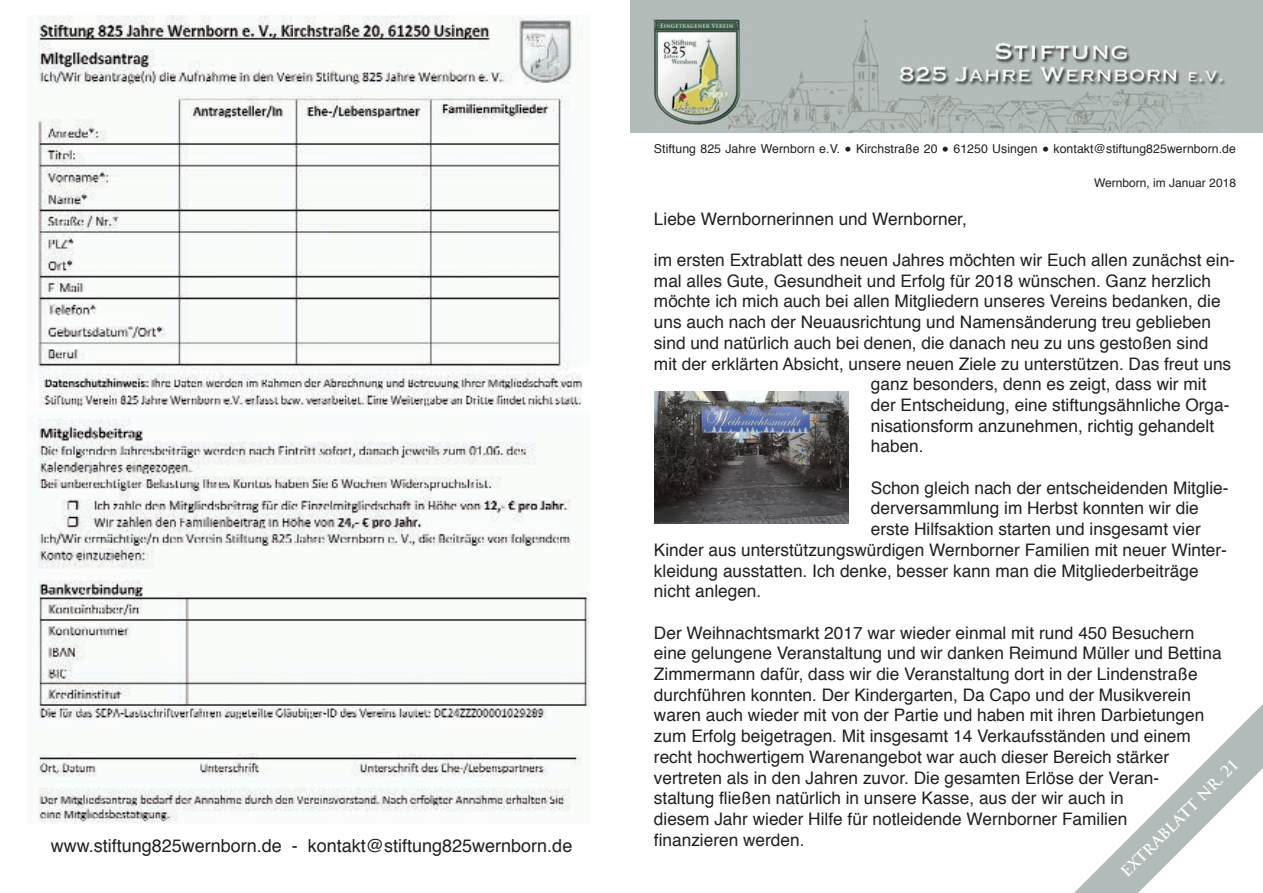
<style>
.page{position:relative;width:1263px;height:893px;background:#fff}
.page>*{position:absolute;margin:0;border:0;box-sizing:border-box;transform-origin:0 0}
.t1{font:18px "Helvetica";color:#231f20}
.t2{font:17.25px/20.7px "Helvetica";color:#231f20}
.t3{font:700 15px "Trajan Pro";color:#fff}
.t4{font:12.3px "Helvetica";letter-spacing:.005em;color:#231f20}
.t5{font:12px "Helvetica";color:#231f20}
.s1{font-family:"Lucida Grande"}
</style>
<div class="page">
<img style="left:631px;top:0;width:632px;height:132px">
<img style="left:655px;top:392px;width:193px;height:132px">
<img style="left:38px;top:15px;width:551px;height:808px">
<svg style="left:1074px;top:704px;width:189px;height:189px"></svg>
<p class="t1" style="left:51px;top:839px;width:523px">www.stiftung825wernborn.de - kontakt@stiftung825wernborn.de</p>
<p class="t4" style="left:654px;top:143px;width:583px">Stiftung 825 Jahre Wernborn e.V. <span class="s1">●</span> Kirchstraße 20 <span class="s1">●</span> 61250 Usingen <span class="s1">●</span> kontakt@stiftung825wernborn.de</p>
<p class="t5" style="left:1094px;top:178px;width:143px">Wernborn, im Januar 2018</p>
<p class="t2" style="left:654px;top:210px;width:314px">Liebe Wernbornerinnen und Wernborner,</p>
<p class="t2" style="left:654px;top:251px;width:582px">im ersten Extrablatt des neuen Jahres möchten wir Euch allen zunächst ein-</p>
<p class="t2" style="left:654px;top:272px;width:559px">mal alles Gute, Gesundheit und Erfolg für 2018 wünschen. Ganz herzlich</p>
<p class="t2" style="left:654px;top:292px;width:568px">möchte ich mich auch bei allen Mitgliedern unseres Vereins bedanken, die</p>
<p class="t2" style="left:654px;top:313px;width:559px">uns auch nach der Neuausrichtung und Namensänderung treu geblieben</p>
<p class="t2" style="left:654px;top:334px;width:556px">sind und natürlich auch bei denen, die danach neu zu uns gestoßen sind</p>
<p class="t2" style="left:654px;top:354px;width:579px">mit der erklärten Absicht, unsere neuen Ziele zu unterstützen. Das freut uns</p>
<p class="t2" style="left:871px;top:375px;width:337px">ganz besonders, denn es zeigt, dass wir mit</p>
<p class="t2" style="left:871px;top:396px;width:360px">der Entscheidung, eine stiftungsähnliche Orga-</p>
<p class="t2" style="left:871px;top:417px;width:345px">nisationsform anzunehmen, richtig gehandelt</p>
<p class="t2" style="left:871px;top:437px;width:54px">haben.</p>
<p class="t2" style="left:871px;top:479px;width:359px">Schon gleich nach der entscheidenden Mitglie-</p>
<p class="t2" style="left:871px;top:499px;width:329px">derversammlung im Herbst konnten wir die</p>
<p class="t2" style="left:871px;top:520px;width:331px">erste Hilfsaktion starten und insgesamt vier</p>
<p class="t2" style="left:654px;top:541px;width:574px">Kinder aus unterstützungswürdigen Wernborner Familien mit neuer Winter-</p>
<p class="t2" style="left:654px;top:561px;width:546px">kleidung ausstatten. Ich denke, besser kann man die Mitgliederbeiträge</p>
<p class="t2" style="left:654px;top:582px;width:109px">nicht anlegen.</p>
<p class="t2" style="left:654px;top:624px;width:569px">Der Weihnachtsmarkt 2017 war wieder einmal mit rund 450 Besuchern eine gelungene Veranstaltung und wir danken Reimund Müller und Bettina Zimmermann dafür, dass wir die Veranstaltung dort in der Lindenstraße durchführen konnten. Der Kindergarten, Da Capo und der Musikverein waren auch wieder mit von der Partie und haben mit ihren Darbietungen zum Erfolg beigetragen. Mit insgesamt 14 Verkaufsständen und einem recht hochwertigem Warenangebot war auch dieser Bereich stärker vertreten als in den Jahren zuvor. Die gesamten Erlöse der Veran&shy;staltung fließen natürlich in unsere Kasse, aus der wir auch in<br>diesem Jahr wieder Hilfe für notleidende Wernborner Familien<br>finanzieren werden.</p>
<p class="t3" style="left:1117px;top:868px;width:161px;rotate:-45deg">EXTRABLATT NR. 21</p>
</div>
